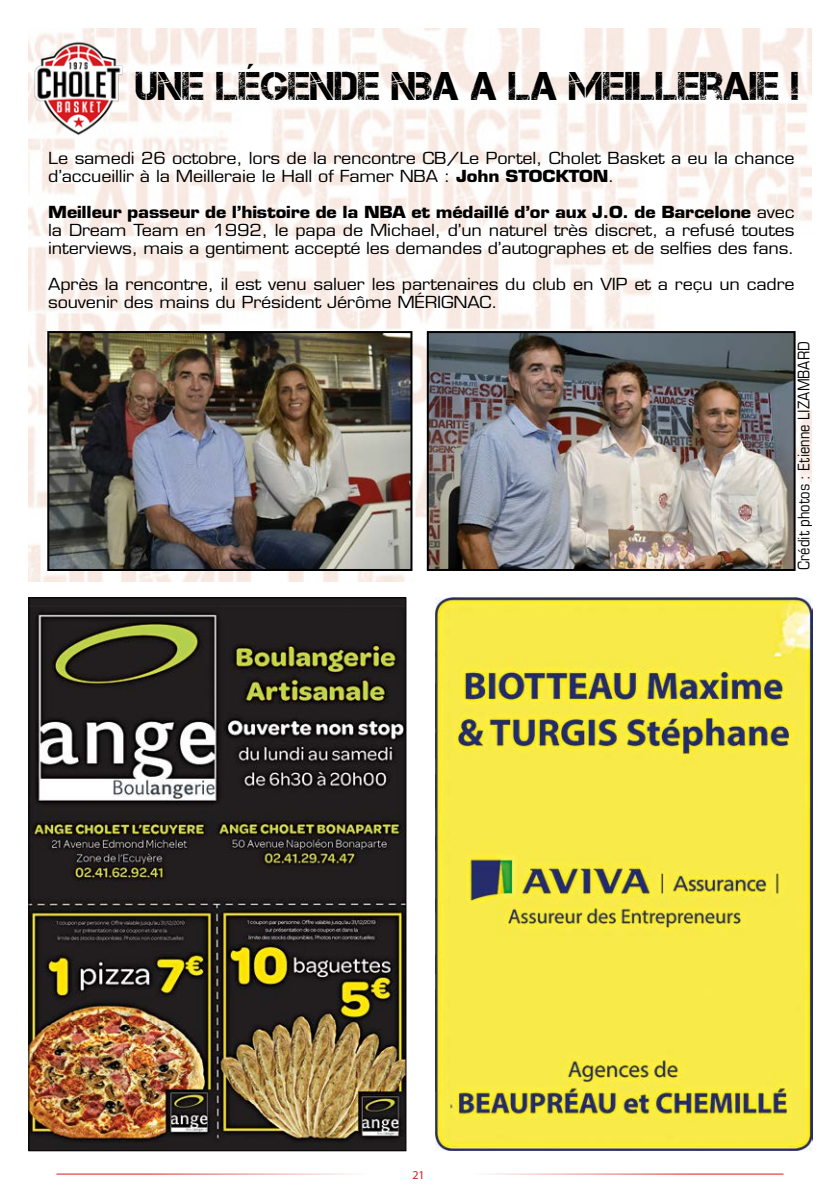
<style>
.page{position:relative;width:840px;height:1191px;background:#fff}
.page>*{position:absolute;margin:0;border:0;box-sizing:border-box;transform-origin:0 0}
.t1{font:40px "Captureit";color:#000}
.t2{font:16.2px/18px "Eurostile LT Std";letter-spacing:-.01em;color:#000;scale:1.11 1}
.t3{font:condensed 16px "Eurostile LT Std";color:#000}
.t4{font:12px "Myriad Pro";color:#d41b1b}
.s1{font-weight:700}
</style>
<div class="page">
<hr style="left:56px;top:1173px;width:310px;height:1px;background:#d41b1b">
<hr style="left:473px;top:1173px;width:310px;height:1px;background:#d41b1b">
<img style="left:28px;top:28px;width:783px;height:553px">
<img style="left:30px;top:36px;width:95px;height:105px">
<img style="left:50px;top:334px;width:359px;height:234px">
<div style="left:47px;top:331px;width:365px;height:240px;border:2px solid #000"></div>
<img style="left:429px;top:334px;width:363px;height:234px">
<div style="left:426px;top:331px;width:369px;height:240px;border:2px solid #000"></div>
<img style="left:30px;top:599px;width:374px;height:550px">
<img style="left:435px;top:598px;width:376px;height:552px">
<p class="t1" style="left:136px;top:64px;width:664px">UNE LÉGENDE NBA A LA MEILLERAIE !</p>
<p class="t2" style="left:48px;top:149px;width:673px">Le samedi 26 octobre, lors de la rencontre CB/Le Portel, Cholet Basket a eu la chance d’accueillir à la Meilleraie le Hall of Famer NBA : <span class="s1">John STOCKTON</span>.</p>
<p class="t2" style="left:48px;top:203px;width:673px;text-align:justify"><span class="s1">Meilleur passeur de l’histoire de la NBA et médaillé d’or aux J.O. de Barcelone</span> avec la Dream Team en 1992, le papa de Michael, d’un naturel très discret, a refusé toutes interviews, mais a gentiment accepté les demandes d’autographes et de selfies des fans.</p>
<p class="t2" style="left:48px;top:275px;width:673px">Après la rencontre, il est venu saluer les partenaires du club en VIP et a reçu un cadre souvenir des mains du Président Jérôme MÉRIGNAC.</p>
<p class="t4" style="left:412px;top:1167px;width:14px">21</p>
<p class="t3" style="left:793px;top:570px;width:230px;rotate:-90deg">Crédit photos : Etienne LIZAMBARD</p>
</div>
